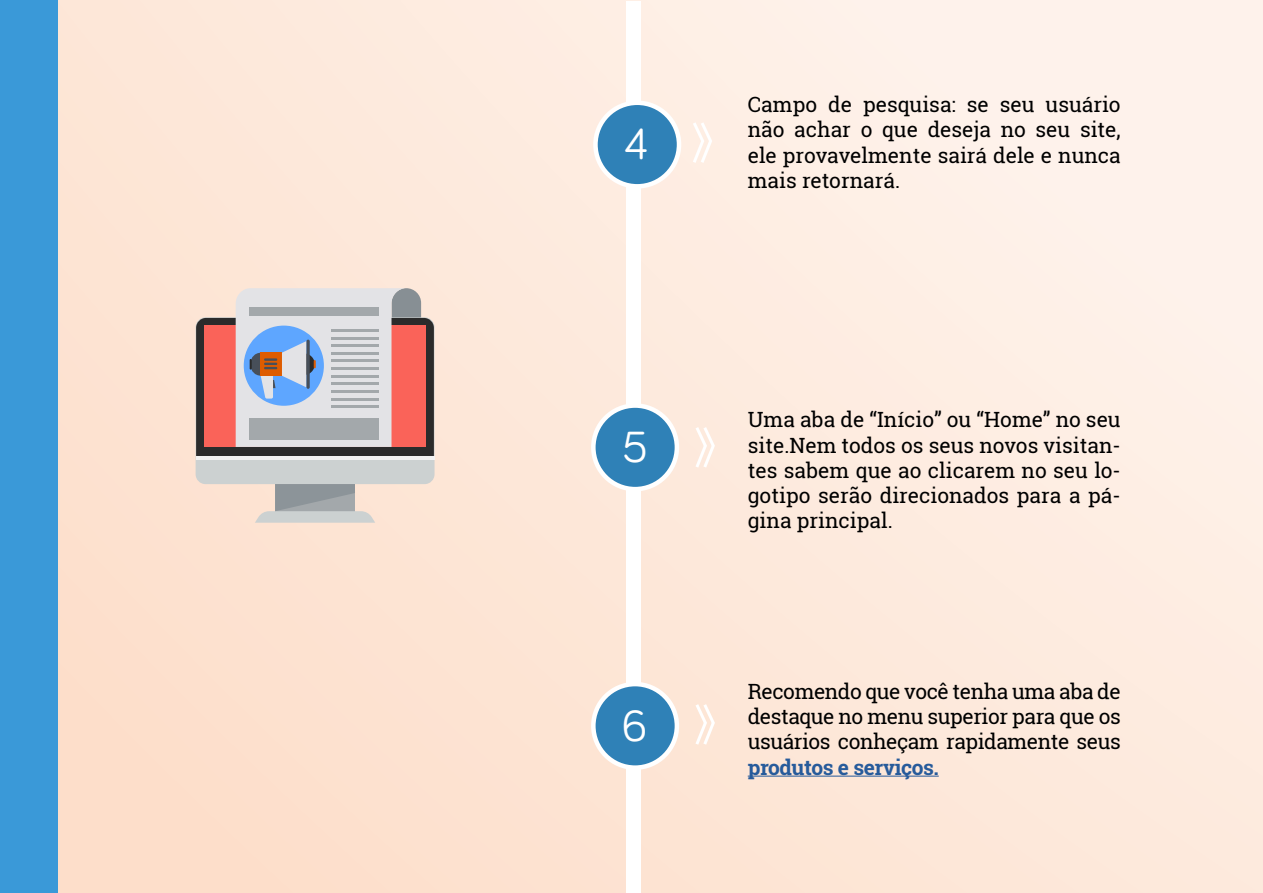
<style>
.page{position:relative;width:1263px;height:893px;background:#fff}
.page>*{position:absolute;margin:0;border:0;box-sizing:border-box;transform-origin:0 0}
.t1{font:45px "Bariol";color:#fff}
.t2{font:21px/25.2px "Roboto Slab";color:#000;text-align:justify}
.t3{font:700 21px "Roboto Slab";letter-spacing:-.02em;color:#275b9b}
</style>
<div class="page">
<div style="left:0;top:0;width:1263px;height:893px;background:linear-gradient(to right,#fde1ce,#fef0e8)"></div>
<div style="left:0;top:0;width:58px;height:893px;background:#3a99d8"></div>
<div style="left:626px;top:1px;width:14px;height:892px;background:#fff"></div>
<hr style="left:748px;top:776px;width:191px;height:1px;background:#275b9b">
<svg style="left:690px;top:119px;width:24px;height:47px"></svg>
<svg style="left:693px;top:701px;width:23px;height:47px"></svg>
<svg style="left:693px;top:424px;width:23px;height:47px"></svg>
<div style="left:595px;top:103px;width:84px;height:83px;background:#2f81b7;border-radius:50%"></div>
<div style="left:593px;top:101px;width:88px;height:88px;border:4px solid #fff;border-radius:50%"></div>
<div style="left:593px;top:406px;width:84px;height:83px;background:#2f81b7;border-radius:50%"></div>
<div style="left:591px;top:403px;width:88px;height:88px;border:4px solid #fff;border-radius:50%"></div>
<div style="left:593px;top:684px;width:84px;height:84px;background:#2f81b7;border-radius:50%"></div>
<div style="left:591px;top:682px;width:88px;height:88px;border:4px solid #fff;border-radius:50%"></div>
<div style="left:196px;top:317px;width:238px;height:167px;background:#ccd1d1;border-radius:10px"></div>
<svg style="left:255px;top:484px;width:120px;height:39px;background:#bebcba"></svg>
<hr style="left:196px;top:457px;width:238px;height:3px;background:#f2f2f2">
<svg style="left:196px;top:288px;width:238px;height:169px;background:#bca2a7"></svg>
<h1 class="t1" style="left:624px;top:114px;width:26px">4</h1>
<h1 class="t1" style="left:623px;top:416px;width:26px">5</h1>
<h1 class="t1" style="left:622px;top:695px;width:27px">6</h1>
<p class="t2" style="left:748px;top:92px;width:374px">Campo de pesquisa: se seu usuário não achar o que deseja no seu site, ele provavelmente sairá dele e nunca mais retornará.</p>
<p class="t2" style="left:748px;top:407px;width:374px">Uma aba de “Início” ou “Home” no seu site.Nem todos os seus novos visitan&shy;tes sabem que ao clicarem no seu lo&shy;gotipo serão direcionados para a pá&shy;gina principal.</p>
<p class="t2" style="left:748px;top:678px;width:374px">Recomendo que você tenha uma aba de destaque no menu superior para que os usuários conheçam rapidamente seus</p>
<p class="t3" style="left:748px;top:753px;width:193px">produtos e serviços.</p>
</div>
